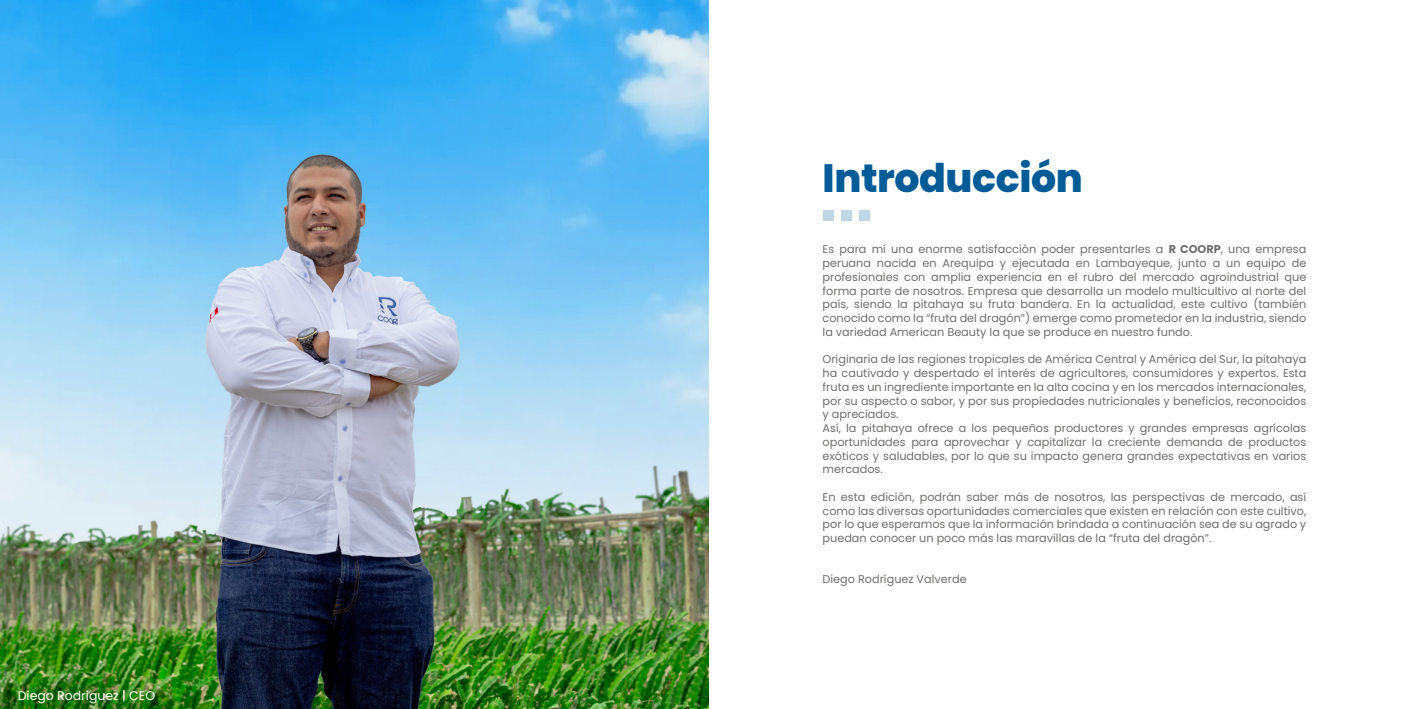
<style>
.page{position:relative;width:1418px;height:709px;background:#fff}
.page>*{position:absolute;margin:0;border:0;box-sizing:border-box;transform-origin:0 0}
.t1{font:800 39.5px "Poppins";letter-spacing:-.01em;color:#005b97}
.t2{font:12.5px "Poppins";color:#fff}
.t3{font:11.25px/13.8px "Poppins";color:#6f6f6e;text-align:justify}
.s1{font-weight:700}
</style>
<div class="page">
<img style="left:0;top:0;width:709px;height:709px">
<div style="left:823px;top:210px;width:10px;height:10px;background:#c0d6e5"></div>
<div style="left:841px;top:210px;width:10px;height:10px;background:#c0d6e5"></div>
<div style="left:859px;top:210px;width:10px;height:10px;background:#c0d6e5"></div>
<p class="t2" style="left:18px;top:688px;width:139px">Diego Rodriguez | CEO</p>
<h1 class="t1" style="left:822px;top:155px;width:262px">Introducción</h1>
<p class="t3" style="left:822px;top:242px;width:485px">Es para mí una enorme satisfacción poder presentarles a <span class="s1">R COORP</span>, una empresa peruana nacida en Arequipa y ejecutada en Lambayeque, junto a un equipo de profesionales con amplia experiencia en el rubro del mercado agroindustrial que forma parte de nosotros. Empresa que desarrolla un modelo multicultivo al norte del país, siendo la pitahaya su fruta bandera. En la actualidad, este cultivo (también conocido como la “fruta del dragón”) emerge como prometedor en la industria, siendo la variedad American Beauty la que se produce en nuestro fundo.</p>
<p class="t3" style="left:822px;top:352px;width:485px;text-align:left">Originaria de las regiones tropicales de América Central y América del Sur, la pitahaya ha cautivado y despertado el interés de agricultores, consumidores y expertos. Esta fruta es un ingrediente importante en la alta cocina y en los mercados internacionales, por su aspecto o sabor, y por sus propiedades nutricionales y beneficios, reconocidos y apreciados.<br>Así, la pitahaya ofrece a los pequeños productores y grandes empresas agrícolas oportunidades para aprovechar y capitalizar la creciente demanda de productos exóticos y saludables, por lo que su impacto genera grandes expectativas en varios mercados.</p>
<p class="t3" style="left:822px;top:490px;width:485px">En esta edición, podrán saber más de nosotros, las perspectivas de mercado, así como las diversas oportunidades comerciales que existen en relación con este cultivo, por lo que esperamos que la información brindada a continuación sea de su agrado y puedan conocer un poco más las maravillas de la “fruta del dragón”.</p>
<p class="t3" style="left:822px;top:572px;width:146px">Diego Rodríguez Valverde</p>
</div>
